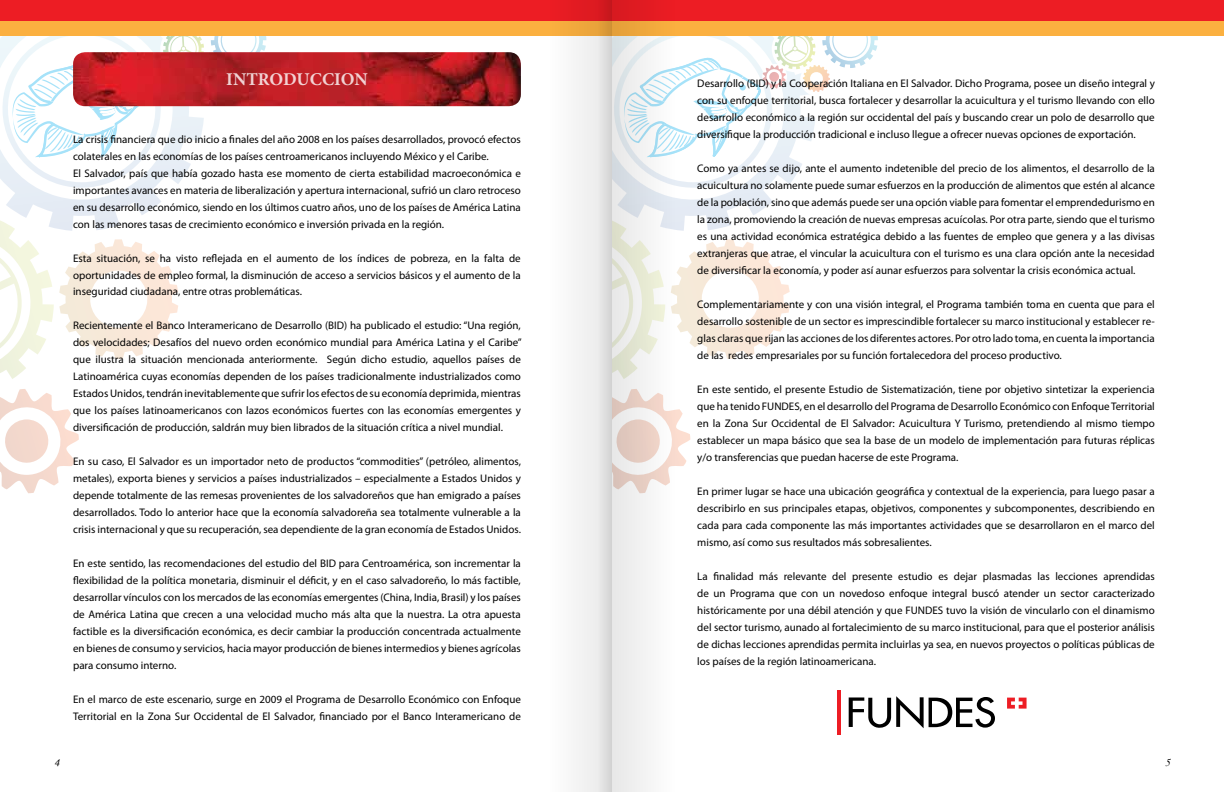
<style>
.page{position:relative;width:1224px;height:792px;background:#fff}
.page>*{position:absolute;margin:0;border:0;box-sizing:border-box;transform-origin:0 0}
.t1{font:700 18px "Minion Pro";color:#fff}
.t2{font:12px "Monotype Corsiva";color:#000}
.t3{font:11px/17px "Myriad Pro";color:#000;text-align:justify}
</style>
<div class="page">
<svg style="left:0;top:231px;width:178px;height:262px"></svg>
<svg style="left:0;top:36px;width:191px;height:195px"></svg>
<svg style="left:690px;top:239px;width:100px;height:120px"></svg>
<svg style="left:690px;top:159px;width:112px;height:71px"></svg>
<svg style="left:11px;top:36px;width:255px;height:123px"></svg>
<svg style="left:690px;top:36px;width:188px;height:123px"></svg>
<div style="left:0;top:0;width:612px;height:36px;background:#fbb040"></div>
<div style="left:0;top:0;width:612px;height:20px;background:#ed1d24"></div>
<div style="left:612px;top:0;width:612px;height:36px;background:#fbb040"></div>
<div style="left:612px;top:0;width:612px;height:20px;background:#ed1d24"></div>
<div style="left:533px;top:0;width:79px;height:792px;background:#f9f9f9"></div>
<svg style="left:594px;top:0;width:18px;height:792px;fill:#e1e1e1"></svg>
<svg style="left:612px;top:0;width:78px;height:792px"></svg>
<img style="left:73px;top:52px;width:448px;height:54px">
<svg style="left:849px;top:696px;width:146px;height:32px"></svg>
<svg style="left:1007px;top:698px;width:20px;height:11px"></svg>
<hr style="left:837px;top:690px;width:4px;height:45px;background:#ed1d24">
<h1 class="t1" style="left:226px;top:67px;width:143px">INTRODUCCION</h1>
<p class="t3" style="left:73px;top:130px;width:449px;text-align:left">La crisis financiera que dio inicio a finales del año 2008 en los países desarrollados, provocó efectos colaterales en las economías de los países centroamericanos incluyendo México y el Caribe.<br>El Salvador, país que había gozado hasta ese momento de cierta estabilidad macroeconómica e importantes avances en materia de liberalización y apertura internacional, sufrió un claro retroceso en su desarrollo económico, siendo en los últimos cuatro años, uno de los países de América Latina con las menores tasas de crecimiento económico e inversión privada en la región.</p>
<p class="t3" style="left:73px;top:249px;width:449px">Esta situación, se ha visto reflejada en el aumento de los índices de pobreza, en la falta de oportunidades de empleo formal, la disminución de acceso a servicios básicos y el aumento de la inseguridad ciudadana, entre otras problemáticas.</p>
<p class="t3" style="left:73px;top:317px;width:450px">Recientemente el Banco Interamericano de Desarrollo (BID) ha publicado el estudio: “Una región, dos velocidades; Desafíos del nuevo orden económico mundial para América Latina y el Caribe” que ilustra la situación mencionada anteriormente. Según dicho estudio, aquellos países de Latinoamérica cuyas economías dependen de los países tradicionalmente industrializados como Estados Unidos, tendrán inevitablemente que sufrir los efectos de su economía deprimida, mientras que los países latinoamericanos con lazos económicos fuertes con las economías emergentes y diversificación de producción, saldrán muy bien librados de la situación crítica a nivel mundial.</p>
<p class="t3" style="left:73px;top:453px;width:449px">En su caso, El Salvador es un importador neto de productos “commodities” (petróleo, alimentos, metales), exporta bienes y servicios a países industrializados – especialmente a Estados Unidos y depende totalmente de las remesas provenientes de los salvadoreños que han emigrado a países desarrollados. Todo lo anterior hace que la economía salvadoreña sea totalmente vulnerable a la crisis internacional y que su recuperación, sea dependiente de la gran economía de Estados Unidos.</p>
<p class="t3" style="left:73px;top:555px;width:449px">En este sentido, las recomendaciones del estudio del BID para Centroamérica, son incrementar la flexibilidad de la política monetaria, disminuir el déficit, y en el caso salvadoreño, lo más factible, desarrollar vínculos con los mercados de las economías emergentes (China, India, Brasil) y los países de América Latina que crecen a una velocidad mucho más alta que la nuestra. La otra apuesta factible es la diversificación económica, es decir cambiar la producción concentrada actualmente en bienes de consumo y servicios, hacia mayor producción de bienes intermedios y bienes agrícolas para consumo interno.</p>
<p class="t3" style="left:73px;top:691px;width:449px">En el marco de este escenario, surge en 2009 el Programa de Desarrollo Económico con Enfoque<br>Territorial en la Zona Sur Occidental de El Salvador, financiado por el Banco Interamericano de</p>
<p class="t3" style="left:697px;top:75px;width:459px">Desarrollo (BID) y la Cooperación Italiana en El Salvador. Dicho Programa, posee un diseño integral y con su enfoque territorial, busca fortalecer y desarrollar la acuicultura y el turismo llevando con ello desarrollo económico a la región sur occidental del país y buscando crear un polo de desarrollo que diversifique la producción tradicional e incluso llegue a ofrecer nuevas opciones de exportación.</p>
<p class="t3" style="left:697px;top:160px;width:459px">Como ya antes se dijo, ante el aumento indetenible del precio de los alimentos, el desarrollo de la acuicultura no solamente puede sumar esfuerzos en la producción de alimentos que estén al alcance de la población, sino que además puede ser una opción viable para fomentar el emprendedurismo en la zona, promoviendo la creación de nuevas empresas acuícolas. Por otra parte, siendo que el turismo es una actividad económica estratégica debido a las fuentes de empleo que genera y a las divisas extranjeras que atrae, el vincular la acuicultura con el turismo es una clara opción ante la necesidad de diversificar la economía, y poder así aunar esfuerzos para solventar la crisis económica actual.</p>
<p class="t3" style="left:697px;top:296px;width:459px">Complementariamente y con una visión integral, el Programa también toma en cuenta que para el desarrollo sostenible de un sector es imprescindible fortalecer su marco institucional y establecer re&shy;glas claras que rijan las acciones de los diferentes actores. Por otro lado toma, en cuenta la importancia de las redes empresariales por su función fortalecedora del proceso productivo.</p>
<p class="t3" style="left:697px;top:381px;width:459px">En este sentido, el presente Estudio de Sistematización, tiene por objetivo sintetizar la experiencia que ha tenido FUNDES, en el desarrollo del Programa de Desarrollo Económico con Enfoque Territorial en la Zona Sur Occidental de El Salvador: Acuicultura Y Turismo, pretendiendo al mismo tiempo establecer un mapa básico que sea la base de un modelo de implementación para futuras réplicas y/o transferencias que puedan hacerse de este Programa.</p>
<p class="t3" style="left:697px;top:483px;width:459px">En primer lugar se hace una ubicación geográfica y contextual de la experiencia, para luego pasar a describirlo en sus principales etapas, objetivos, componentes y subcomponentes, describiendo en cada para cada componente las más importantes actividades que se desarrollaron en el marco del mismo, así como sus resultados más sobresalientes.</p>
<p class="t3" style="left:697px;top:568px;width:459px">La finalidad más relevante del presente estudio es dejar plasmadas las lecciones aprendidas de un Programa que con un novedoso enfoque integral buscó atender un sector caracterizado históricamente por una débil atención y que FUNDES tuvo la visión de vincularlo con el dinamismo del sector turismo, aunado al fortalecimiento de su marco institucional, para que el posterior análisis de dichas lecciones aprendidas permita incluirlas ya sea, en nuevos proyectos o políticas públicas de los países de la región latinoamericana.</p>
<p class="t2" style="left:54px;top:755px;width:7px">4</p>
<p class="t2" style="left:1165px;top:755px;width:7px">5</p>
</div>
